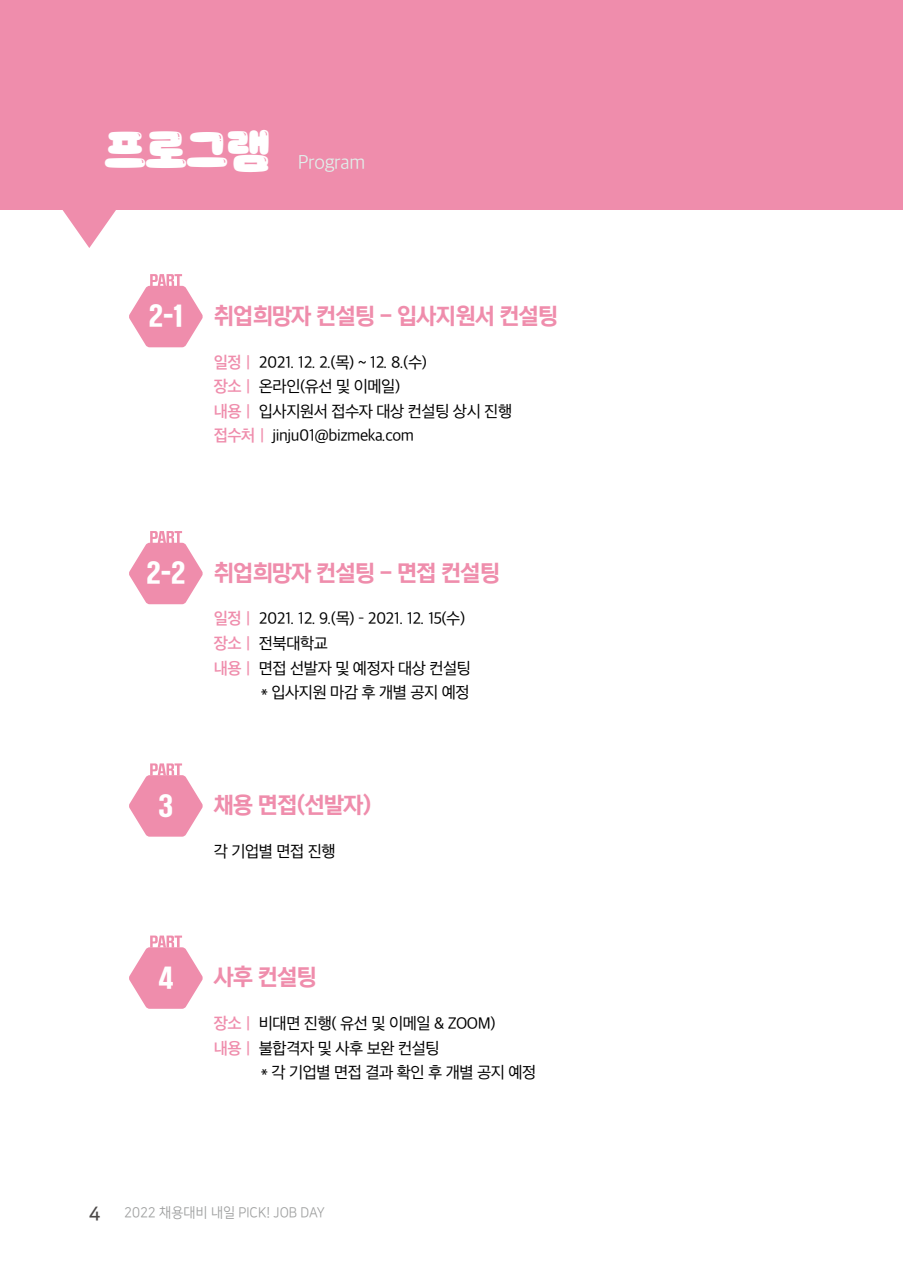
<style>
.page{position:relative;width:903px;height:1275px;background:#fff}
.page>*{position:absolute;margin:0;border:0;box-sizing:border-box;transform-origin:0 0}
.t1{font:43.75px "SD Odongtong Bling";color:#fff}
.t2{font:24.5px "SD Gyeokdong G206 Hv";color:#fff}
.t3{font:22.75px "NEXON Lv 2 Gothic OTF Bold";letter-spacing:-.02em;color:#ef8dac}
.t4{font:19.25px "SD Gothic Neoa c Lt";letter-spacing:-.015em;color:#e0f0eb}
.t5{font:15.75px/24.5px "SD Gothic Neoa d Rg";letter-spacing:-.03em;color:#000}
.t6{font:14px "Nanum Square R";color:#9fa0a0;scale:.95 1}
.s1{font-family:"SD Gothic Neoa f Sm";color:#ef8dac}
.s2{font-family:"SD Gyeokdong G206 Hv";font-size:24.5px;color:#fff}
.s3{font-family:"Nanum Square B";font-size:19.25px;color:#4c4948}
</style>
<div class="page">
<svg style="left:129px;top:274px;width:74px;height:73px"></svg>
<svg style="left:129px;top:531px;width:74px;height:73px"></svg>
<svg style="left:129px;top:935px;width:74px;height:74px"></svg>
<svg style="left:129px;top:763px;width:74px;height:74px"></svg>
<div style="left:0;top:0;width:903px;height:209px;background:#ef8dac"></div>
<svg style="left:54px;top:209px;width:70px;height:39px"></svg>
<h1 class="t1" style="left:104px;top:123px;width:168px">프로그램</h1>
<p class="t4" style="left:298px;top:152px;width:69px">Program</p>
<h2 class="t2" style="left:149px;top:304px;width:35px">2-1</h2>
<h3 class="t3" style="left:214px;top:304px;width:346px">취업희망자 컨설팅 - 입사지원서 컨설팅</h3>
<p class="t5" style="left:214px;top:350px;width:300px"><span class="s1">일정｜</span> 2021. 12. 2.(목) ~ 12. 8.(수)<br><span class="s1">장소｜</span> 온라인(유선 및 이메일)<br><span class="s1">내용｜</span> 입사지원서 접수자 대상 컨설팅 상시 진행 <span class="s1">접수처｜</span> jinju01@bizmeka.com</p>
<h3 class="t3" style="left:147px;top:561px;width:355px"><span class="s2">2-2</span> 취업희망자 컨설팅 - 면접 컨설팅</h3>
<p class="t5" style="left:214px;top:606px;width:253px"><span class="s1">일정｜</span> 2021. 12. 9.(목) – 2021. 12. 15(수)</p>
<p class="t5" style="left:214px;top:631px;width:116px"><span class="s1">장소｜</span> 전북대학교</p>
<p class="t5" style="left:214px;top:655px;width:259px"><span class="s1">내용｜</span> 면접 선발자 및 예정자 대상 컨설팅</p>
<p class="t5" style="left:261px;top:680px;width:210px">* 입사지원 마감 후 개별 공지 예정</p>
<h2 class="t2" style="left:159px;top:793px;width:16px">3</h2>
<h3 class="t3" style="left:214px;top:793px;width:159px">채용 면접(선발자)</h3>
<p class="t5" style="left:214px;top:839px;width:123px">각 기업별 면접 진행</p>
<h2 class="t2" style="left:159px;top:965px;width:16px">4</h2>
<h3 class="t3" style="left:214px;top:966px;width:104px">사후 컨설팅</h3>
<p class="t5" style="left:214px;top:1011px;width:283px"><span class="s1">장소｜</span> 비대면 진행( 유선 및 이메일 &amp; ZOOM) <span class="s1">내용｜</span> 불합격자 및 사후 보완 컨설팅</p>
<p class="t5" style="left:261px;top:1060px;width:277px">* 각 기업별 면접 결과 확인 후 개별 공지 예정</p>
<p class="t6" style="left:89px;top:1206px;width:249px"><span class="s3">4</span> 2022 채용대비 내일 PICK! JOB DAY</p>
</div>
